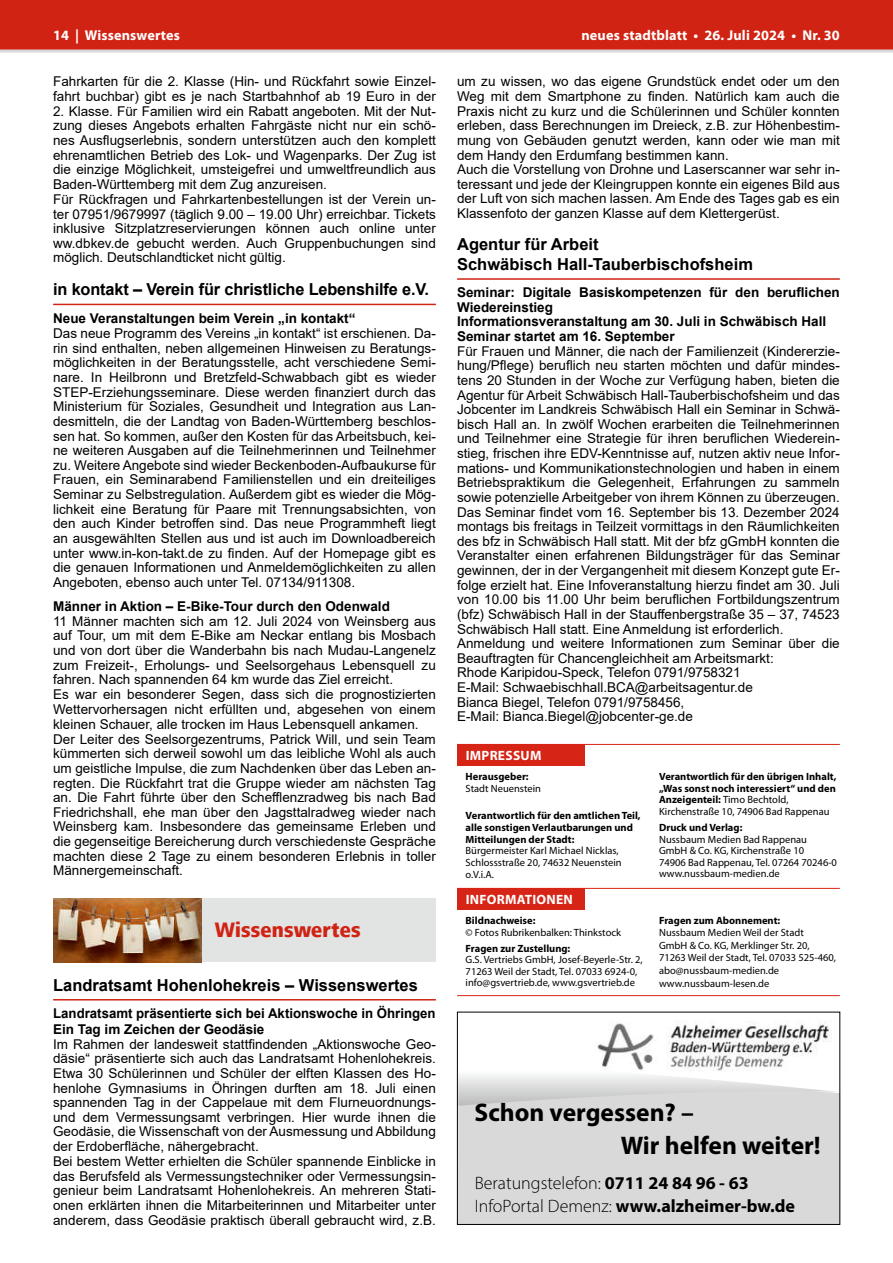
<style>
.page{position:relative;width:893px;height:1263px;background:#fff}
.page>*{position:absolute;margin:0;border:0;box-sizing:border-box;transform-origin:0 0}
.t1{font:700 25.5px/32.8px "Myriad Pro";color:#000}
.t2{font:800 21.45px "Frutiger Next LT";letter-spacing:.01em;color:#d02314;scale:.91 1}
.t3{font:700 18px "Myriad Pro";color:#000}
.t4{font:300 18px "Myriad Pro";color:#000}
.t5{font:700 16.5px/19.5px "Arial";color:#000}
.t6{font:700 14.25px "Myriad Pro";letter-spacing:.01em;color:#fff}
.t7{font:13.5px/14.5px "Arial";color:#000}
.t8{font:700 13.5px/14.5px "Arial";color:#000}
.t9{font:700 13.5px "Myriad Pro";letter-spacing:.02em;color:#fff}
.t10{font:10.5px/12.5px "Myriad Pro";color:#000}
.t11{font:700 10.5px/11.6px "Myriad Pro";color:#000}
.s1{font-weight:400}
.s2{font-weight:700}
.s3{font-weight:300}
</style>
<div class="page">
<div style="left:0;top:0;width:893px;height:51px;background:#d02314"></div>
<hr style="left:0;top:50px;width:893px;height:3px;background:#d9d9d9">
<hr style="left:457px;top:278px;width:383px;height:2px;background:#d02314">
<hr style="left:53px;top:304px;width:383px;height:1px;background:#d02314">
<hr style="left:53px;top:999px;width:383px;height:1px;background:#d02314">
<div style="left:53px;top:898px;width:383px;height:64px;background:#e2e3e3"></div>
<img style="left:53px;top:898px;width:149px;height:64px">
<div style="left:457px;top:745px;width:128px;height:21px;background:#d62516"></div>
<hr style="left:457px;top:744px;width:383px;height:1px;background:#d62516">
<div style="left:457px;top:888px;width:128px;height:22px;background:#d62516"></div>
<hr style="left:457px;top:888px;width:383px;height:1px;background:#d62516">
<hr style="left:457px;top:995px;width:383px;height:1px;background:#d62516">
<img style="left:597px;top:1021px;width:235px;height:34px">
<svg style="left:459px;top:1055px;width:379px;height:168px;background:#dadada"></svg>
<svg style="left:459px;top:1065px;width:379px;height:41px"></svg>
<div style="left:457px;top:1012px;width:383px;height:213px;border:1px solid #000"></div>
<p class="t6" style="left:53px;top:26px;width:128px">14 | Wissenswertes</p>
<p class="t6" style="left:581px;top:26px;width:260px">neues stadtblatt • 26. Juli 2024 • Nr. 30</p>
<p class="t7" style="left:457px;top:74px;width:384px">um zu wissen, wo das eigene Grundstück endet oder um den Weg mit dem Smartphone zu finden. Natürlich kam auch die Praxis nicht zu kurz und die Schülerinnen und Schüler konnten erleben, dass Berechnungen im Dreieck, z.B. zur Höhenbestim&shy;mung von Gebäuden genutzt werden, kann oder wie man mit dem Handy den Erdumfang bestimmen kann.<br>Auch die Vorstellung von Drohne und Laserscanner war sehr in&shy;teressant und jede der Kleingruppen konnte ein eigenes Bild aus der Luft von sich machen lassen. Am Ende des Tages gab es ein Klassenfoto der ganzen Klasse auf dem Klettergerüst.</p>
<p class="t5" style="left:457px;top:235px;width:297px">Agentur für Arbeit<br>Schwäbisch Hall-Tauberbischofsheim</p>
<p class="t8" style="left:457px;top:285px;width:384px">Seminar: Digitale Basiskompetenzen für den beruflichen Wiedereinstieg<br>Informationsveranstaltung am 30. Juli in Schwäbisch Hall Seminar startet am 16. September</p>
<p class="t7" style="left:457px;top:344px;width:384px">Für Frauen und Männer, die nach der Familienzeit (Kindererzie&shy;hung/Pflege) beruflich neu starten möchten und dafür mindes&shy;tens 20 Stunden in der Woche zur Verfügung haben, bieten die Agentur für Arbeit Schwäbisch Hall-Tauberbischofsheim und das Jobcenter im Landkreis Schwäbisch Hall ein Seminar in Schwä&shy;bisch Hall an. In zwölf Wochen erarbeiten die Teilnehmerinnen und Teilnehmer eine Strategie für ihren beruflichen Wiederein&shy;stieg, frischen ihre EDV-Kenntnisse auf, nutzen aktiv neue Infor&shy;mations- und Kommunikationstechnologien und haben in einem Betriebspraktikum die Gelegenheit, Erfahrungen zu sammeln sowie potenzielle Arbeitgeber von ihrem Können zu überzeugen.<br>Das Seminar findet vom 16. September bis 13. Dezember 2024 montags bis freitags in Teilzeit vormittags in den Räumlichkeiten des bfz in Schwäbisch Hall statt. Mit der bfz gGmbH konnten die Veranstalter einen erfahrenen Bildungsträger für das Seminar gewinnen, der in der Vergangenheit mit diesem Konzept gute Er&shy;folge erzielt hat. Eine Infoveranstaltung hierzu findet am 30. Juli von 10.00 bis 11.00 Uhr beim beruflichen Fortbildungszentrum (bfz) Schwäbisch Hall in der Stauffenbergstraße 35 – 37, 74523<br>Schwäbisch Hall statt. Eine Anmeldung ist erforderlich.<br>Anmeldung und weitere Informationen zum Seminar über die Beauftragten für Chancengleichheit am Arbeitsmarkt:<br>Rhode Karipidou-Speck, Telefon 0791/9758321<br>E-Mail: Schwaebischhall.BCA@arbeitsagentur.de<br>Bianca Biegel, Telefon 0791/9758456,<br>E-Mail: Bianca.Biegel@jobcenter-ge.de</p>
<p class="t7" style="left:53px;top:74px;width:384px">Fahrkarten für die 2. Klasse (Hin- und Rückfahrt sowie Einzel&shy;fahrt buchbar) gibt es je nach Startbahnhof ab 19 Euro in der</p>
<p class="t7" style="left:53px;top:103px;width:384px">2. Klasse. Für Familien wird ein Rabatt angeboten. Mit der Nut&shy;zung dieses Angebots erhalten Fahrgäste nicht nur ein schö&shy;nes Ausflugserlebnis, sondern unterstützen auch den komplett ehrenamtlichen Betrieb des Lok- und Wagenparks. Der Zug ist die einzige Möglichkeit, umsteigefrei und umweltfreundlich aus Baden-Württemberg mit dem Zug anzureisen.<br>Für Rückfragen und Fahrkartenbestellungen ist der Verein un&shy;ter 07951/9679997 (täglich 9.00 – 19.00 Uhr) erreichbar. Tickets inklusive Sitzplatzreservierungen können auch online unter ww.dbkev.de gebucht werden. Auch Gruppenbuchungen sind möglich. Deutschlandticket nicht gültig.</p>
<p class="t5" style="left:53px;top:280px;width:377px">in kontakt – Verein für christliche Lebenshilfe e.V.</p>
<p class="t8" style="left:53px;top:311px;width:304px">Neue Veranstaltungen beim Verein „in kontakt“</p>
<p class="t7" style="left:53px;top:326px;width:384px;text-align:justify">Das neue Programm des Vereins „in kontakt“ ist erschienen. Da&shy;rin sind enthalten, neben allgemeinen Hinweisen zu Beratungs&shy;möglichkeiten in der Beratungsstelle, acht verschiedene Semi&shy;nare. In Heilbronn und Bretzfeld-Schwabbach gibt es wieder STEP-Erziehungsseminare. Diese werden finanziert durch das Ministerium für Soziales, Gesundheit und Integration aus Lan&shy;desmitteln, die der Landtag von Baden-Württemberg beschlos&shy;sen hat. So kommen, außer den Kosten für das Arbeitsbuch, kei&shy;ne weiteren Ausgaben auf die Teilnehmerinnen und Teilnehmer zu. Weitere Angebote sind wieder Beckenboden-Aufbaukurse für Frauen, ein Seminarabend Familienstellen und ein dreiteiliges Seminar zu Selbstregulation. Außerdem gibt es wieder die Mög&shy;lichkeit eine Beratung für Paare mit Trennungsabsichten, von den auch Kinder betroffen sind. Das neue Programmheft liegt an ausgewählten Stellen aus und ist auch im Downloadbereich unter www.in-kon-takt.de zu finden. Auf der Homepage gibt es die genauen Informationen und Anmeldemöglichkeiten zu allen Angeboten, ebenso auch unter Tel. 07134/911308.</p>
<p class="t8" style="left:53px;top:599px;width:338px">Männer in Aktion – E-Bike-Tour durch den Odenwald</p>
<p class="t7" style="left:53px;top:613px;width:384px">11 Männer machten sich am 12. Juli 2024 von Weinsberg aus auf Tour, um mit dem E-Bike am Neckar entlang bis Mosbach und von dort über die Wanderbahn bis nach Mudau-Langenelz zum Freizeit-, Erholungs- und Seelsorgehaus Lebensquell zu fahren. Nach spannenden 64 km wurde das Ziel erreicht.<br>Es war ein besonderer Segen, dass sich die prognostizierten Wettervorhersagen nicht erfüllten und, abgesehen von einem kleinen Schauer, alle trocken im Haus Lebensquell ankamen.<br>Der Leiter des Seelsorgezentrums, Patrick Will, und sein Team kümmerten sich derweil sowohl um das leibliche Wohl als auch um geistliche Impulse, die zum Nachdenken über das Leben an&shy;regten. Die Rückfahrt trat die Gruppe wieder am nächsten Tag an. Die Fahrt führte über den Schefflenzradweg bis nach Bad Friedrichshall, ehe man über den Jagsttalradweg wieder nach Weinsberg kam. Insbesondere das gemeinsame Erleben und die gegenseitige Bereicherung durch verschiedenste Gespräche machten diese 2 Tage zu einem besonderen Erlebnis in toller Männergemeinschaft.</p>
<p class="t9" style="left:466px;top:747px;width:77px">IMPRESSUM</p>
<p class="t11" style="left:659px;top:770px;width:179px">Verantwortlich für den übrigen Inhalt, „Was sonst noch interessiert“ und den Anzeigenteil: <span class="s1">Timo Bechtold, Kirchenstraße 10, 74906 Bad Rappenau</span></p>
<p class="t11" style="left:659px;top:821px;width:85px">Druck und Verlag:</p>
<p class="t10" style="left:659px;top:833px;width:179px;line-height:11.7px">Nussbaum Medien Bad Rappenau<br>GmbH &amp; Co. KG, Kirchenstraße 10<br>74906 Bad Rappenau, Tel. 07264 70246-0 www.nussbaum-medien.de</p>
<p class="t11" style="left:466px;top:770px;width:65px">Herausgeber:</p>
<p class="t10" style="left:466px;top:782px;width:77px">Stadt Neuenstein</p>
<p class="t11" style="left:466px;top:810px;width:177px">Verantwortlich für den amtlichen Teil, alle sonstigen Verlautbarungen und<br>Mitteilungen der Stadt:</p>
<p class="t10" style="left:466px;top:844px;width:158px;line-height:11.9px">Bürgermeister Karl Michael Nicklas,<br>Schlossstraße 20, 74632 Neuenstein o.V.i.A.</p>
<h2 class="t2" style="left:215px;top:918px;width:162px">Wissenswertes</h2>
<p class="t5" style="left:53px;top:975px;width:366px">Landratsamt Hohenlohekreis – Wissenswertes</p>
<p class="t8" style="left:53px;top:1006px;width:384px;line-height:15.1px">Landratsamt präsentierte sich bei Aktionswoche in Öhringen<br>Ein Tag im Zeichen der Geodäsie</p>
<p class="t7" style="left:53px;top:1036px;width:384px">Im Rahmen der landesweit stattfindenden „Aktionswoche Geo&shy;däsie“ präsentierte sich auch das Landratsamt Hohenlohekreis.<br>Etwa 30 Schülerinnen und Schüler der elften Klassen des Ho&shy;henlohe Gymnasiums in Öhringen durften am 18. Juli einen spannenden Tag in der Cappelaue mit dem Flurneuordnungs&shy;und dem Vermessungsamt verbringen. Hier wurde ihnen die Geodäsie, die Wissenschaft von der Ausmessung und Abbildung der Erdoberfläche, nähergebracht.<br>Bei bestem Wetter erhielten die Schüler spannende Einblicke in das Berufsfeld als Vermessungstechniker oder Vermessungsin&shy;genieur beim Landratsamt Hohenlohekreis. An mehreren Stati&shy;onen erklärten ihnen die Mitarbeiterinnen und Mitarbeiter unter anderem, dass Geodäsie praktisch überall gebraucht wird, z.B.</p>
<p class="t9" style="left:466px;top:891px;width:109px">INFORMATIONEN</p>
<p class="t11" style="left:466px;top:914px;width:71px">Bildnachweise:</p>
<p class="t10" style="left:466px;top:926px;width:157px">© Fotos Rubrikenbalken: Thinkstock</p>
<p class="t11" style="left:466px;top:942px;width:106px">Fragen zur Zustellung:</p>
<p class="t10" style="left:466px;top:954px;width:179px;line-height:11.6px">G.S. Vertriebs GmbH, Josef-Beyerle-Str. 2,<br>71263 Weil der Stadt, Tel. 07033 6924-0, info@gsvertrieb.de, www.gsvertrieb.de</p>
<p class="t11" style="left:659px;top:914px;width:123px">Fragen zum Abonnement:</p>
<p class="t10" style="left:659px;top:926px;width:178px">Nussbaum Medien Weil der Stadt<br>GmbH &amp; Co. KG, Merklinger Str. 20,<br>71263 Weil der Stadt, Tel. 07033 525-460, abo@nussbaum-medien.de www.nussbaum-lesen.de</p>
<h1 class="t1" style="left:621px;top:1095px;width:201px;text-indent:-147px">Schon vergessen? –<br>Wir helfen weiter!</h1>
<h3 class="t4" style="left:475px;top:1172px;width:275px">Beratungstelefon: <span class="s2">0711 24 84 96 - 63</span></h3>
<h3 class="t3" style="left:475px;top:1194px;width:322px"><span class="s3">InfoPortal Demenz:</span> www.alzheimer-bw.de</h3>
</div>
